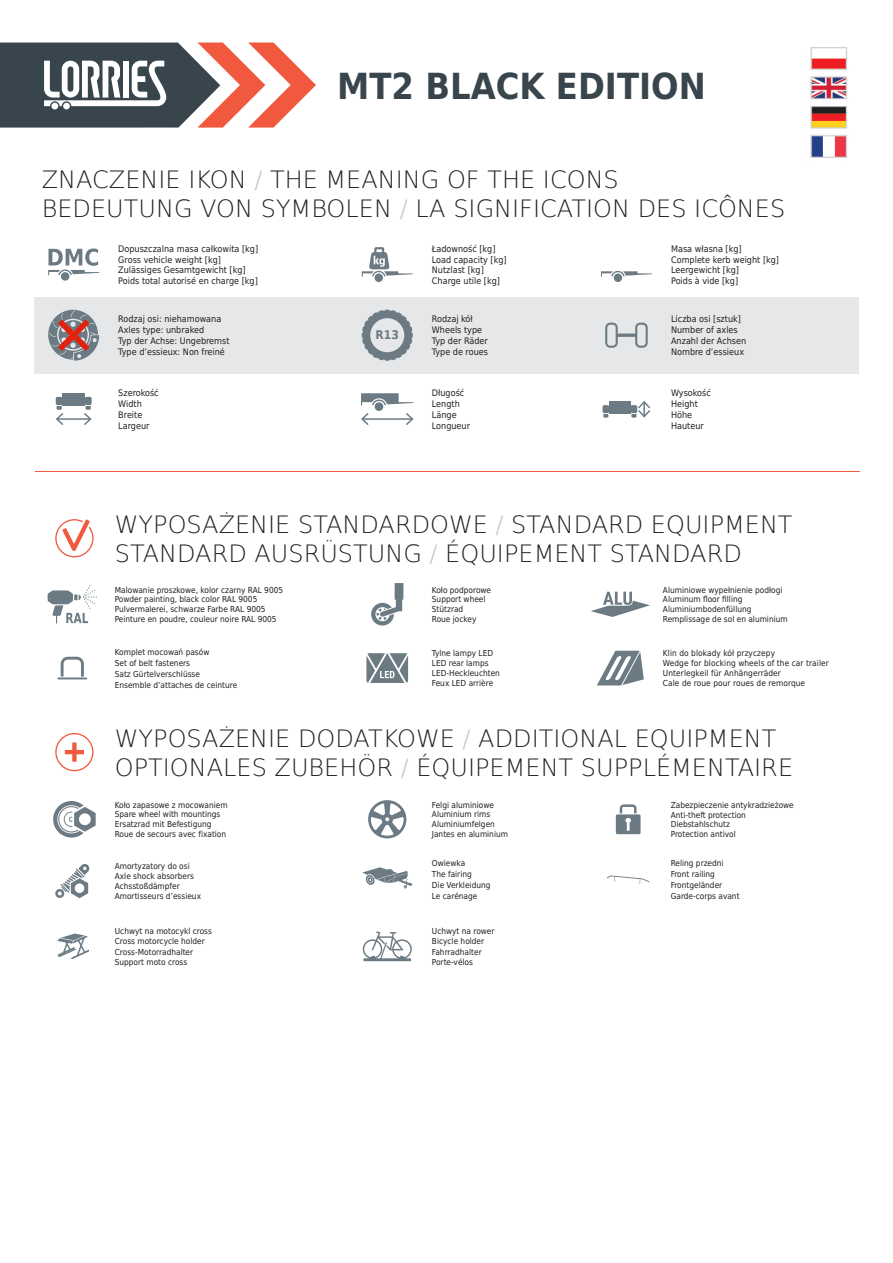
<style>
.page{position:relative;width:893px;height:1263px;background:#fff}
.page>*{position:absolute;margin:0;border:0;box-sizing:border-box;transform-origin:0 0}
.t1{font:700 36px "DejaVu Sans Condensed";color:#38454d}
.t2{font:200 24px "DejaVu Sans";color:#231f20}
.t3{font:700 12px "DejaVu Sans Condensed";color:#6c7b83}
.t4{font:9px "DejaVu Sans Condensed";color:#231f20}
.t5{font:8.25px "DejaVu Sans Condensed";color:#231f20}
.s1{color:#bac3c9}
</style>
<div class="page">
<img style="left:810px;top:47px;width:38px;height:111px">
<svg style="left:0;top:43px;width:316px;height:85px"></svg>
<div style="left:34px;top:297px;width:825px;height:76px;background:#e6e7e9"></div>
<svg style="left:605px;top:323px;width:43px;height:25px"></svg>
<svg style="left:48px;top:310px;width:51px;height:51px"></svg>
<div style="left:62px;top:393px;width:23px;height:13px;background:#6c7b83"></div>
<div style="left:56px;top:397px;width:7px;height:8px;background:#6c7b83;border-radius:2px"></div>
<div style="left:85px;top:397px;width:7px;height:8px;background:#6c7b83;border-radius:2px"></div>
<hr style="left:57px;top:418px;width:33px;height:2px;background:#6c7b83">
<svg style="left:56px;top:406px;width:9px;height:19px"></svg>
<svg style="left:82px;top:406px;width:10px;height:19px"></svg>
<hr style="left:362px;top:418px;width:50px;height:2px;background:#6c7b83">
<svg style="left:361px;top:413px;width:9px;height:12px"></svg>
<svg style="left:404px;top:413px;width:10px;height:12px"></svg>
<div style="left:375px;top:402px;width:8px;height:9px;background:#6c7b83;border-radius:50%"></div>
<svg style="left:361px;top:393px;width:52px;height:12px"></svg>
<svg style="left:603px;top:414px;width:5px;height:4px"></svg>
<div style="left:609px;top:402px;width:22px;height:12px;background:#6c7b83"></div>
<div style="left:603px;top:405px;width:6px;height:8px;background:#6c7b83;border-radius:2px"></div>
<svg style="left:631px;top:401px;width:20px;height:17px"></svg>
<div style="left:61px;top:272px;width:8px;height:9px;background:#6c7b83;border-radius:50%"></div>
<svg style="left:48px;top:248px;width:51px;height:27px"></svg>
<svg style="left:601px;top:271px;width:51px;height:11px"></svg>
<svg style="left:362px;top:247px;width:51px;height:35px"></svg>
<svg style="left:362px;top:310px;width:51px;height:51px"></svg>
<hr style="left:35px;top:471px;width:825px;height:1px;background:#f0593e">
<svg style="left:55px;top:519px;width:39px;height:38px"></svg>
<svg style="left:371px;top:583px;width:32px;height:42px"></svg>
<svg style="left:597px;top:651px;width:47px;height:34px"></svg>
<svg style="left:366px;top:653px;width:42px;height:30px"></svg>
<svg style="left:591px;top:592px;width:59px;height:25px"></svg>
<hr style="left:57px;top:677px;width:30px;height:2px;background:#6c7b83">
<svg style="left:61px;top:657px;width:23px;height:19px"></svg>
<svg style="left:55px;top:733px;width:39px;height:38px"></svg>
<svg style="left:368px;top:800px;width:38px;height:38px"></svg>
<svg style="left:55px;top:864px;width:35px;height:34px"></svg>
<svg style="left:53px;top:801px;width:43px;height:36px"></svg>
<svg style="left:616px;top:804px;width:25px;height:30px"></svg>
<svg style="left:48px;top:585px;width:49px;height:38px"></svg>
<svg style="left:362px;top:867px;width:50px;height:22px"></svg>
<svg style="left:607px;top:875px;width:42px;height:8px"></svg>
<svg style="left:363px;top:931px;width:49px;height:30px"></svg>
<svg style="left:57px;top:933px;width:32px;height:26px"></svg>
<p class="t1" style="left:337px;top:56px;width:370px">MT2 BLACK EDITION</p>
<p class="t2" style="left:42px;top:162px;width:579px">ZNACZENIE IKON <span class="s1">/</span> THE MEANING OF THE ICONS</p>
<p class="t2" style="left:42px;top:191px;width:745px">BEDEUTUNG VON SYMBOLEN <span class="s1">/</span> LA SIGNIFICATION DES ICÔNES</p>
<p class="t4" style="left:118px;top:241px;width:141px">Dopuszczalna masa całkowita [kg]</p>
<p class="t4" style="left:118px;top:251px;width:104px">Gross vehicle weight [kg]</p>
<p class="t4" style="left:118px;top:262px;width:129px">Zulässiges Gesamtgewicht [kg]</p>
<p class="t4" style="left:118px;top:273px;width:141px">Poids total autorisé en charge [kg]</p>
<p class="t4" style="left:118px;top:311px;width:105px">Rodzaj osi: niehamowana</p>
<p class="t4" style="left:118px;top:322px;width:87px">Axles type: unbraked</p>
<p class="t4" style="left:118px;top:333px;width:113px">Typ der Achse: Ungebremst</p>
<p class="t4" style="left:118px;top:344px;width:108px">Type d’essieux: Non freiné</p>
<p class="t4" style="left:118px;top:385px;width:42px">Szerokość</p>
<p class="t4" style="left:118px;top:396px;width:25px">Width</p>
<p class="t4" style="left:118px;top:407px;width:26px">Breite</p>
<p class="t4" style="left:118px;top:418px;width:33px">Largeur</p>
<p class="t3" style="left:376px;top:325px;width:25px">R13</p>
<p class="t4" style="left:432px;top:241px;width:65px">Ładowność [kg]</p>
<p class="t4" style="left:432px;top:251px;width:76px">Load capacity [kg]</p>
<p class="t4" style="left:432px;top:262px;width:53px">Nutzlast [kg]</p>
<p class="t4" style="left:432px;top:273px;width:70px">Charge utile [kg]</p>
<p class="t4" style="left:432px;top:311px;width:42px">Rodzaj kół</p>
<p class="t4" style="left:432px;top:322px;width:52px">Wheels type</p>
<p class="t4" style="left:432px;top:333px;width:57px">Typ der Räder</p>
<p class="t4" style="left:432px;top:344px;width:58px">Type de roues</p>
<p class="t4" style="left:432px;top:385px;width:34px">Długość</p>
<p class="t4" style="left:432px;top:396px;width:29px">Length</p>
<p class="t4" style="left:432px;top:407px;width:26px">Länge</p>
<p class="t4" style="left:432px;top:418px;width:40px">Longueur</p>
<p class="t4" style="left:671px;top:241px;width:72px">Masa własna [kg]</p>
<p class="t4" style="left:671px;top:251px;width:110px">Complete kerb weight [kg]</p>
<p class="t4" style="left:671px;top:262px;width:69px">Leergewicht [kg]</p>
<p class="t4" style="left:671px;top:273px;width:69px">Poids à vide [kg]</p>
<p class="t4" style="left:671px;top:311px;width:71px">Liczba osi [sztuk]</p>
<p class="t4" style="left:671px;top:322px;width:68px">Number of axles</p>
<p class="t4" style="left:671px;top:333px;width:77px">Anzahl der Achsen</p>
<p class="t4" style="left:671px;top:344px;width:75px">Nombre d’essieux</p>
<p class="t4" style="left:671px;top:385px;width:41px">Wysokość</p>
<p class="t4" style="left:671px;top:396px;width:28px">Height</p>
<p class="t4" style="left:671px;top:407px;width:23px">Höhe</p>
<p class="t4" style="left:671px;top:418px;width:34px">Hauteur</p>
<p class="t2" style="left:115px;top:506px;width:679px">WYPOSAŻENIE STANDARDOWE <span class="s1">/</span> STANDARD EQUIPMENT</p>
<p class="t2" style="left:115px;top:535px;width:628px">STANDARD AUSRÜSTUNG <span class="s1">/</span> ÉQUIPEMENT STANDARD</p>
<p class="t5" style="left:115px;top:582px;width:170px">Malowanie proszkowe, kolor czarny RAL 9005</p>
<p class="t5" style="left:115px;top:592px;width:144px">Powder painting, black color RAL 9005</p>
<p class="t5" style="left:115px;top:602px;width:152px">Pulvermalerei, schwarze Farbe RAL 9005</p>
<p class="t5" style="left:115px;top:612px;width:163px">Peinture en poudre, couleur noire RAL 9005</p>
<p class="t5" style="left:432px;top:582px;width:61px">Koło podporowe</p>
<p class="t5" style="left:432px;top:592px;width:55px">Support wheel</p>
<p class="t5" style="left:432px;top:602px;width:33px">Stützrad</p>
<p class="t5" style="left:432px;top:612px;width:46px">Roue jockey</p>
<p class="t5" style="left:663px;top:582px;width:121px">Aluminiowe wypełnienie podłogi</p>
<p class="t5" style="left:663px;top:592px;width:81px">Aluminum floor filling</p>
<p class="t5" style="left:663px;top:602px;width:90px">Aluminiumbodenfüllung</p>
<p class="t5" style="left:663px;top:612px;width:126px">Remplissage de sol en aluminium</p>
<p class="t5" style="left:115px;top:645px;width:96px">Komplet mocowań pasów</p>
<p class="t5" style="left:115px;top:655px;width:77px">Set of belt fasteners</p>
<p class="t5" style="left:115px;top:666px;width:87px">Satz Gürtelverschlüsse</p>
<p class="t5" style="left:115px;top:677px;width:124px">Ensemble d’attaches de ceinture</p>
<p class="t2" style="left:115px;top:720px;width:663px">WYPOSAŻENIE DODATKOWE <span class="s1">/</span> ADDITIONAL EQUIPMENT</p>
<p class="t2" style="left:115px;top:749px;width:680px">OPTIONALES ZUBEHÖR <span class="s1">/</span> ÉQUIPEMENT SUPPLÉMENTAIRE</p>
<p class="t5" style="left:663px;top:646px;width:114px">Klin do blokady kół przyczepy</p>
<p class="t5" style="left:663px;top:656px;width:167px">Wedge for blocking wheels of the car trailer</p>
<p class="t5" style="left:663px;top:666px;width:120px">Unterlegkeil für Anhängerräder</p>
<p class="t5" style="left:663px;top:676px;width:144px">Cale de roue pour roues de remorque</p>
<p class="t5" style="left:432px;top:646px;width:63px">Tylne lampy LED</p>
<p class="t5" style="left:432px;top:656px;width:58px">LED rear lamps</p>
<p class="t5" style="left:432px;top:666px;width:70px">LED-Heckleuchten</p>
<p class="t5" style="left:432px;top:676px;width:63px">Feux LED arrière</p>
<p class="t5" style="left:115px;top:797px;width:114px">Koło zapasowe z mocowaniem</p>
<p class="t5" style="left:115px;top:807px;width:107px">Spare wheel with mountings</p>
<p class="t5" style="left:115px;top:817px;width:98px">Ersatzrad mit Befestigung</p>
<p class="t5" style="left:115px;top:827px;width:113px">Roue de secours avec fixation</p>
<p class="t5" style="left:432px;top:797px;width:64px">Felgi aluminiowe</p>
<p class="t5" style="left:432px;top:807px;width:60px">Aluminium rims</p>
<p class="t5" style="left:432px;top:817px;width:65px">Aluminiumfelgen</p>
<p class="t5" style="left:432px;top:827px;width:78px">Jantes en aluminium</p>
<p class="t5" style="left:671px;top:797px;width:125px">Zabezpieczenie antykradzieżowe</p>
<p class="t5" style="left:671px;top:807px;width:77px">Anti-theft protection</p>
<p class="t5" style="left:671px;top:817px;width:61px">Diebstahlschutz</p>
<p class="t5" style="left:671px;top:827px;width:67px">Protection antivol</p>
<p class="t5" style="left:115px;top:859px;width:76px">Amortyzatory do osi</p>
<p class="t5" style="left:115px;top:869px;width:81px">Axle shock absorbers</p>
<p class="t5" style="left:115px;top:879px;width:67px">Achsstoßdämpfer</p>
<p class="t5" style="left:115px;top:889px;width:88px">Amortisseurs d’essieux</p>
<p class="t5" style="left:432px;top:856px;width:35px">Owiewka</p>
<p class="t5" style="left:432px;top:867px;width:41px">The fairing</p>
<p class="t5" style="left:432px;top:878px;width:60px">Die Verkleidung</p>
<p class="t5" style="left:432px;top:889px;width:47px">Le carénage</p>
<p class="t5" style="left:671px;top:856px;width:54px">Reling przedni</p>
<p class="t5" style="left:671px;top:867px;width:46px">Front railing</p>
<p class="t5" style="left:671px;top:878px;width:53px">Frontgeländer</p>
<p class="t5" style="left:671px;top:889px;width:70px">Garde-corps avant</p>
<p class="t5" style="left:115px;top:923px;width:99px">Uchwyt na motocykl cross</p>
<p class="t5" style="left:115px;top:934px;width:91px">Cross motorcycle holder</p>
<p class="t5" style="left:115px;top:944px;width:80px">Cross-Motorradhalter</p>
<p class="t5" style="left:115px;top:955px;width:74px">Support moto cross</p>
<p class="t5" style="left:432px;top:923px;width:64px">Uchwyt na rower</p>
<p class="t5" style="left:432px;top:934px;width:54px">Bicycle holder</p>
<p class="t5" style="left:432px;top:944px;width:51px">Fahrradhalter</p>
<p class="t5" style="left:432px;top:955px;width:43px">Porte-vélos</p>
</div>
